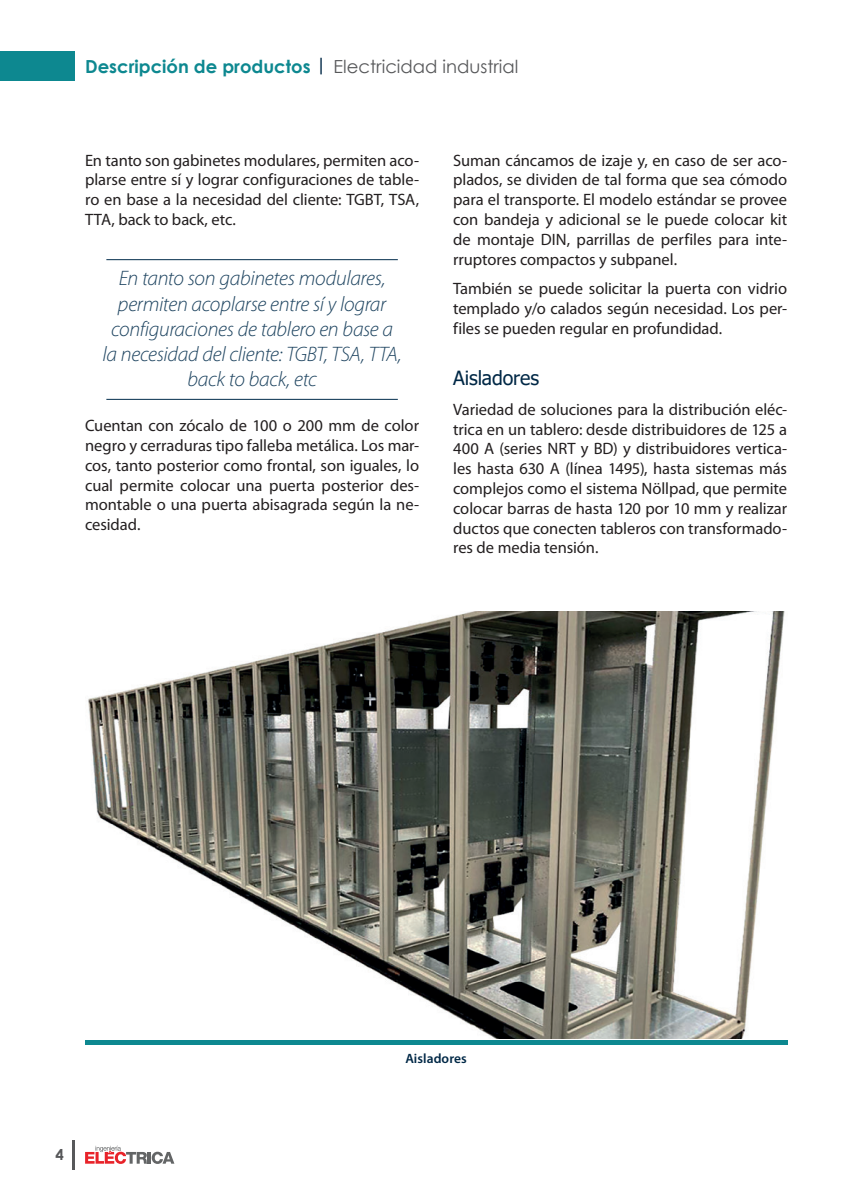
<style>
.page{position:relative;width:851px;height:1191px;background:#fff}
.page>*{position:absolute;margin:0;border:0;box-sizing:border-box;transform-origin:0 0}
.Destacado{font:italic 300 21px/25.2px "Myriad Pro";letter-spacing:-.015em;color:#1e4460;text-align:center}
.Subtitulo{font:19.5px "Tahoma";letter-spacing:-.005em;color:#002846}
.General_Tema{font:700 18px "Century Gothic";color:#0d8890}
.Texto{font:16.5px/19.8px "Myriad Pro";letter-spacing:-.005em;color:#231f20;text-align:justify}
.t1{font:700 15px "Century Gothic";color:#57585a}
.Imágenes_título{font:600 13.5px "Myriad Pro";letter-spacing:.005em;color:#002846}
.s1{color:#002846}
.s2{font-weight:400;color:#57585a}
</style>
<div class="page">
<hr style="left:72px;top:1140px;width:2px;height:29px;background:#57585a">
<svg style="left:85px;top:1145px;width:89px;height:19px"></svg>
<div style="left:0;top:51px;width:74px;height:30px;background:#0d8890"></div>
<hr style="left:106px;top:259px;width:292px;height:1px;background:#1e4460">
<hr style="left:106px;top:399px;width:292px;height:1px;background:#1e4460">
<img style="left:88px;top:611px;width:697px;height:427px">
<hr style="left:85px;top:1040px;width:702px;height:4px;background:#0d8890">
<p class="General_Tema" style="left:85px;top:52px;width:435px">Descripción de productos <span class="s1">|</span> <span class="s2">Electricidad industrial</span></p>
<p class="Texto" style="left:85px;top:150px;width:335px">En tanto son gabinetes modulares, permiten aco&shy;plarse entre sí y lograr configuraciones de table&shy;ro en base a la necesidad del cliente: TGBT, TSA, TTA, back to back, etc.</p>
<p class="Destacado" style="left:102px;top:266px;width:300px">En tanto son gabinetes modulares, permiten acoplarse entre sí y lograr configuraciones de tablero en base a la necesidad del cliente: TGBT, TSA, TTA, back to back, etc</p>
<p class="Texto" style="left:85px;top:416px;width:335px">Cuentan con zócalo de 100 o 200 mm de color negro y cerraduras tipo falleba metálica. Los mar&shy;cos, tanto posterior como frontal, son iguales, lo cual permite colocar una puerta posterior des&shy;montable o una puerta abisagrada según la ne&shy;cesidad.</p>
<p class="Texto" style="left:453px;top:150px;width:335px">Suman cáncamos de izaje y, en caso de ser aco&shy;plados, se dividen de tal forma que sea cómodo para el transporte. El modelo estándar se provee con bandeja y adicional se le puede colocar kit de montaje DIN, parrillas de perfiles para inte&shy;rruptores compactos y subpanel.</p>
<p class="Texto" style="left:453px;top:279px;width:335px">También se puede solicitar la puerta con vidrio templado y/o calados según necesidad. Los per&shy;files se pueden regular en profundidad.</p>
<p class="Subtitulo" style="left:453px;top:365px;width:87px">Aisladores</p>
<p class="Texto" style="left:453px;top:399px;width:335px">Variedad de soluciones para la distribución eléc&shy;trica en un tablero: desde distribuidores de 125 a 400 A (series NRT y BD) y distribuidores vertica&shy;les hasta 630 A (línea 1495), hasta sistemas más complejos como el sistema Nöllpad, que permite colocar barras de hasta 120 por 10 mm y realizar ductos que conecten tableros con transformado&shy;res de media tensión.</p>
<p class="t1" style="left:55px;top:1143px;width:10px">4</p>
<p class="Imágenes_título" style="left:405px;top:1051px;width:63px">Aisladores</p>
</div>
